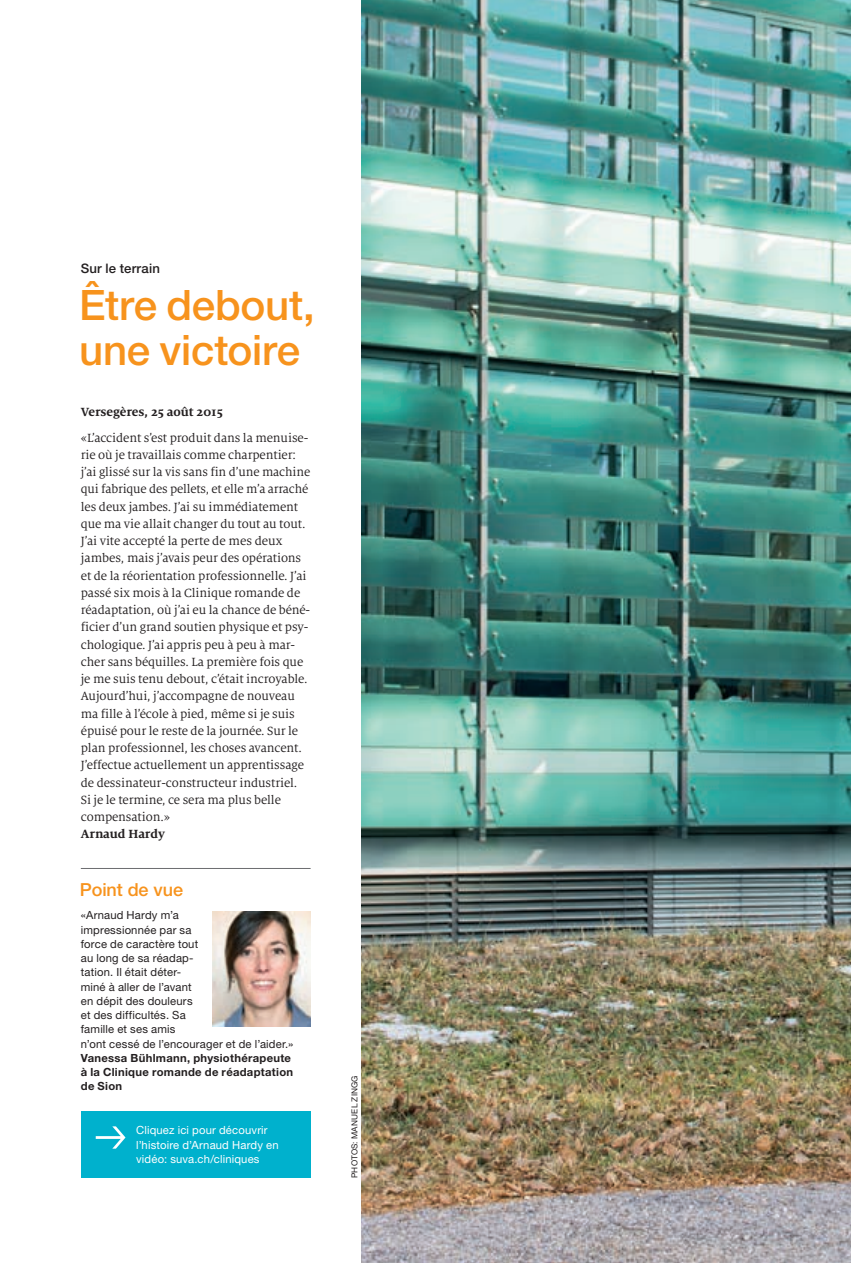
<style>
.page{position:relative;width:851px;height:1263px;background:#fff}
.page>*{position:absolute;margin:0;border:0;box-sizing:border-box;transform-origin:0 0}
.titel_gross{font:500 42px/44.1px "Helvetica Neue LT Std";letter-spacing:-.005em;color:#f7931d}
.box_titel_klein{font:500 18px "Helvetica Neue LT Std";color:#f7931d}
.lauftext_linksbündig{font:13.2px/17.2px "Milo Serif Pro";letter-spacing:-.01em;color:#231f20}
.lauftext_linksbündig-2{font:700 13.2px "Milo Serif Pro";letter-spacing:-.005em;color:#231f20}
.oberzeile_news{font:500 13.2px "Helvetica Neue LT Std";letter-spacing:.015em;color:#231f20}
.box_text{font:11.25px/14.2px "Helvetica Neue LT Std";letter-spacing:.015em;color:#231f20}
.t1{font:11.25px/14.2px "Helvetica Neue LT Std";letter-spacing:.015em;color:#fff}
.box_text-2{font:700 11.25px/14.2px "Helvetica Neue LT Std";letter-spacing:.025em;color:#231f20}
.box_text-3{font:8.25px "Helvetica Neue LT Std";letter-spacing:.02em;color:#231f20}
</style>
<div class="page">
<img style="left:361px;top:0;width:489px;height:1263px">
<hr style="left:81px;top:868px;width:229px;height:1px;background:#6c6d70">
<img style="left:213px;top:911px;width:97px;height:115px">
<div style="left:81px;top:1111px;width:229px;height:67px;background:#00b1cd"></div>
<svg style="left:96px;top:1126px;width:29px;height:23px"></svg>
<p class="oberzeile_news" style="left:81px;top:260px;width:81px">Sur le terrain</p>
<p class="titel_gross" style="left:79px;top:283px;width:237px">Être debout, une victoire</p>
<p class="lauftext_linksbündig-2" style="left:81px;top:404px;width:144px">Versegères, 25 août 2015</p>
<p class="lauftext_linksbündig" style="left:81px;top:429px;width:231px">«L’accident s’est produit dans la menuise&shy;rie où je travaillais comme charpentier: j’ai glissé sur la vis sans fin d’une machine qui fabrique des pellets, et elle m’a arraché les deux jambes. J’ai su immédiatement que ma vie allait changer du tout au tout.<br>J’ai vite accepté la perte de mes deux jambes, mais j’avais peur des opérations et de la réorientation professionnelle. J’ai passé six mois à la Clinique romande de réadaptation, où j’ai eu la chance de béné&shy;ficier d’un grand soutien physique et psy&shy;chologique. J’ai appris peu à peu à mar&shy;cher sans béquilles. La première fois que je me suis tenu debout, c’était incroyable.<br>Aujourd’hui, j’accompagne de nouveau ma fille à l’école à pied, même si je suis épuisé pour le reste de la journée. Sur le plan professionnel, les choses avancent.<br>J’effectue actuellement un apprentissage de dessinateur-constructeur industriel.<br>Si je le termine, ce sera ma plus belle compensation.»</p>
<p class="lauftext_linksbündig-2" style="left:81px;top:826px;width:85px">Arnaud Hardy</p>
<p class="box_titel_klein" style="left:80px;top:879px;width:105px">Point de vue</p>
<p class="box_text" style="left:81px;top:908px;width:214px">«Arnaud Hardy m’a<br>impressionnée par sa<br>force de caractère tout<br>au long de sa réadap-<br>tation. Il était déter-<br>miné à aller de l’avant<br>en dépit des douleurs<br>et des difficultés. Sa<br>famille et ses amis<br>n’ont cessé de l’encourager et de l’aider.»</p>
<p class="box_text-2" style="left:81px;top:1050px;width:214px">Vanessa Bühlmann, physiothérapeute à la Clinique romande de réadaptation de Sion</p>
<p class="t1" style="left:136px;top:1123px;width:144px">Cliquez ici pour découvrir l’histoire d’Arnaud Hardy en vidéo: suva.ch/cliniques</p>
<p class="box_text-3" style="left:349px;top:1178px;width:104px;rotate:-90deg">PHOTOS: MANUEL ZINGG</p>
</div>
